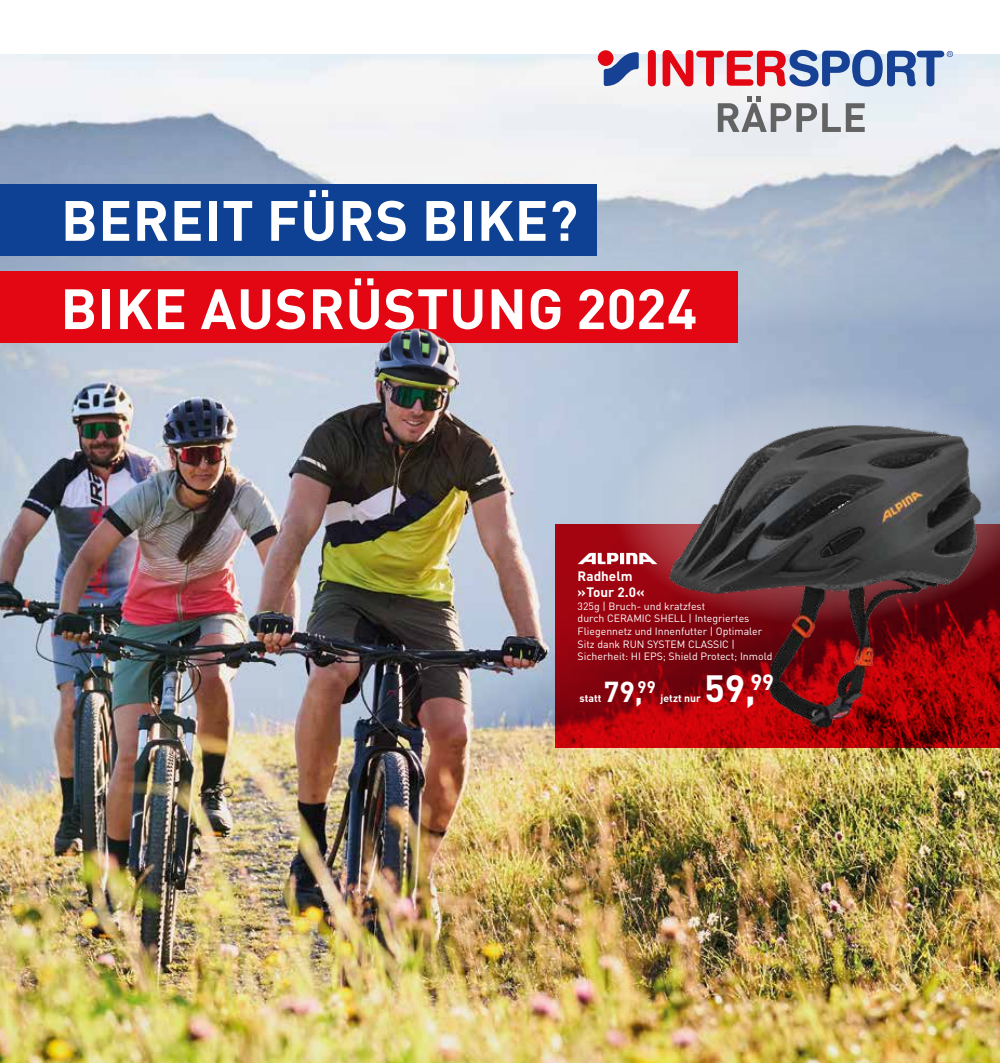
<style>
.page{position:relative;width:1000px;height:1063px;background:#fff}
.page>*{position:absolute;margin:0;border:0;box-sizing:border-box;transform-origin:0 0}
.t1{font:700 55.95px/88.3px "FFDIN Profor IIC";letter-spacing:.01em;color:#fff}
.t2{font:700 37.5px "DIN Pro";color:#fff}
.t3{font:700 28.5px "DIN Pro";color:#fff}
.t4{font:700 13.5px/16.5px "DIN Pro";color:#fff}
.t5{font:10.5px/12.5px "DIN Pro";color:#fff}
.t6{font:700 10.5px "DIN Pro";color:#fff}
.s1{font-family:"FFDIN Profor IIC"}
</style>
<div class="page">
<img style="left:0;top:328px;width:999px;height:735px">
<img style="left:0;top:54px;width:999px;height:274px">
<svg style="left:555px;top:524px;width:444px;height:223px;background:#9f030b"></svg>
<svg style="left:610px;top:376px;width:389px;height:255px;background:#a492a6"></svg>
<img style="left:666px;top:423px;width:317px;height:307px">
<div style="left:0;top:184px;width:596px;height:72px;background:#0e4194"></div>
<div style="left:0;top:271px;width:737px;height:72px;background:#e30613"></div>
<img style="left:0;top:328px;width:642px;height:92px">
<svg style="left:603px;top:52px;width:35px;height:34px"></svg>
<div style="left:647px;top:50px;width:8px;height:36px;background:#e30613;border-radius:4px"></div>
<svg style="left:662px;top:50px;width:290px;height:37px;background:#af8ca8"></svg>
<div style="left:597px;top:50px;width:16px;height:16px;background:#e30613;border-radius:50%"></div>
<svg style="left:822px;top:103px;width:42px;height:29px"></svg>
<svg style="left:717px;top:97px;width:99px;height:35px"></svg>
<svg style="left:577px;top:553px;width:80px;height:11px"></svg>
<h1 class="t1" style="left:60px;top:173px;width:638px">BEREIT FÜRS BIKE?<br>BIKE AUSRÜSTUNG 2024</h1>
<p class="t4" style="left:577px;top:567px;width:68px">Radhelm <span class="s1">»</span>Tour 2.0<span class="s1">«</span></p>
<p class="t5" style="left:577px;top:599px;width:196px">325g | Bruch- und kratzfest<br>durch CERAMIC SHELL | Integriertes Fliegennetz und Innenfutter | Optimaler Sitz dank RUN SYSTEM CLASSIC | Sicherheit: HI EPS; Shield Protect; Inmold</p>
<p class="t6" style="left:579px;top:691px;width:23px">statt</p>
<h2 class="t2" style="left:704px;top:663px;width:71px">59,<sup>99</sup></h2>
<h3 class="t3" style="left:603px;top:673px;width:53px">79,<sup>99</sup></h3>
<p class="t6" style="left:660px;top:691px;width:42px">jetzt nur</p>
</div>
